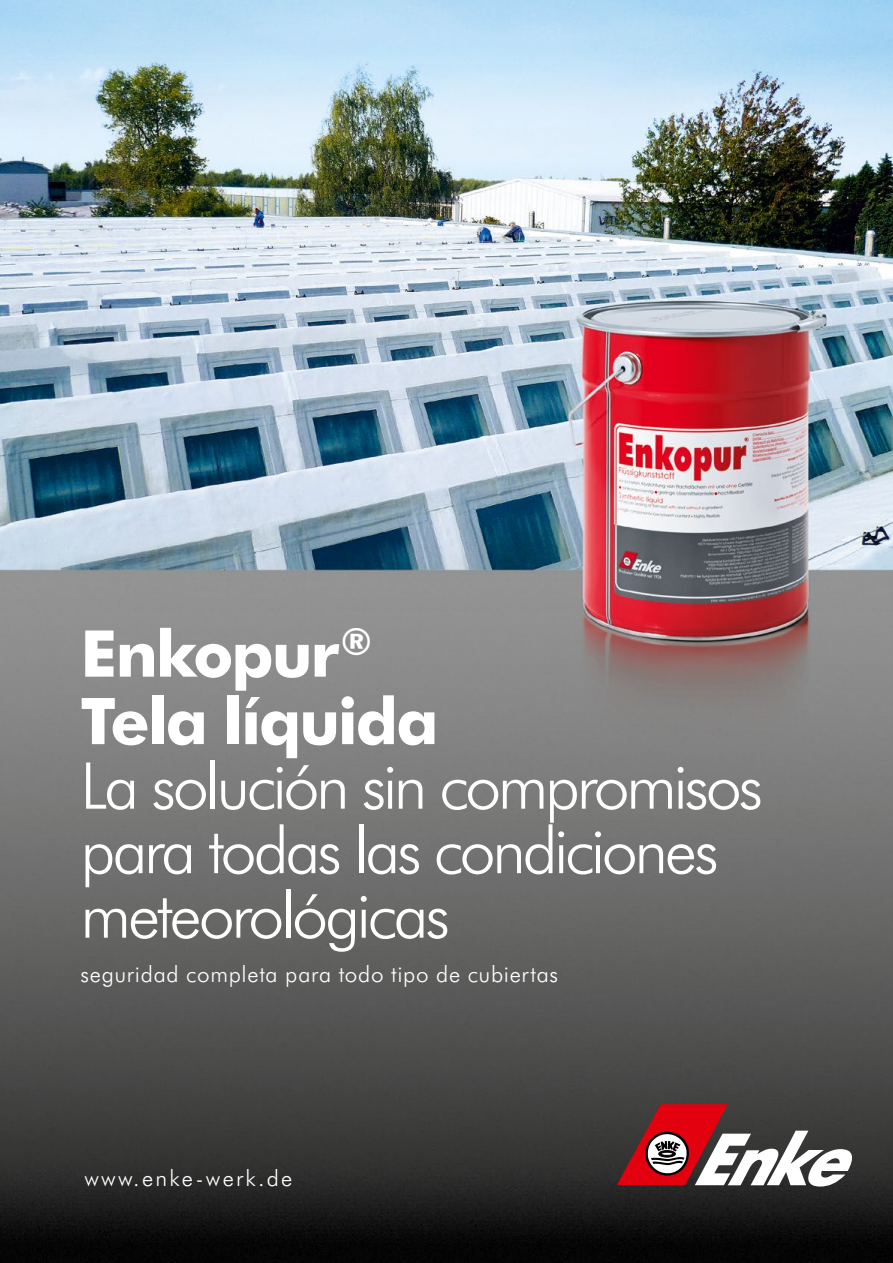
<style>
.page{position:relative;width:893px;height:1263px;background:#fff}
.page>*{position:absolute;margin:0;border:0;box-sizing:border-box;transform-origin:0 0}
.t1{font:300 64.5px/64.5px "Futura BT";letter-spacing:-.055em;color:#fff}
.t2{font:700 64.5px/67.5px "Futura BT";letter-spacing:-.03em;color:#fff}
.t3{font:300 22.5px "Futura BT";letter-spacing:.03em;color:#fff}
.t4{font:300 22.5px "Futura BT";letter-spacing:.1em;color:#fff}
</style>
<div class="page">
<img style="left:0;top:0;width:893px;height:1263px">
<svg style="left:615px;top:1104px;width:237px;height:84px"></svg>
<p class="t2" style="left:80px;top:619px;width:360px">Enkopur<sup>®<br></sup>Tela líquida</p>
<p class="t1" style="left:80px;top:753px;width:684px">La solución sin compromisos para todas las condiciones meteorológicas</p>
<p class="t3" style="left:80px;top:960px;width:479px">seguridad completa para todo tipo de cubiertas</p>
<p class="t4" style="left:84px;top:1165px;width:209px">www.enke-werk.de</p>
</div>
